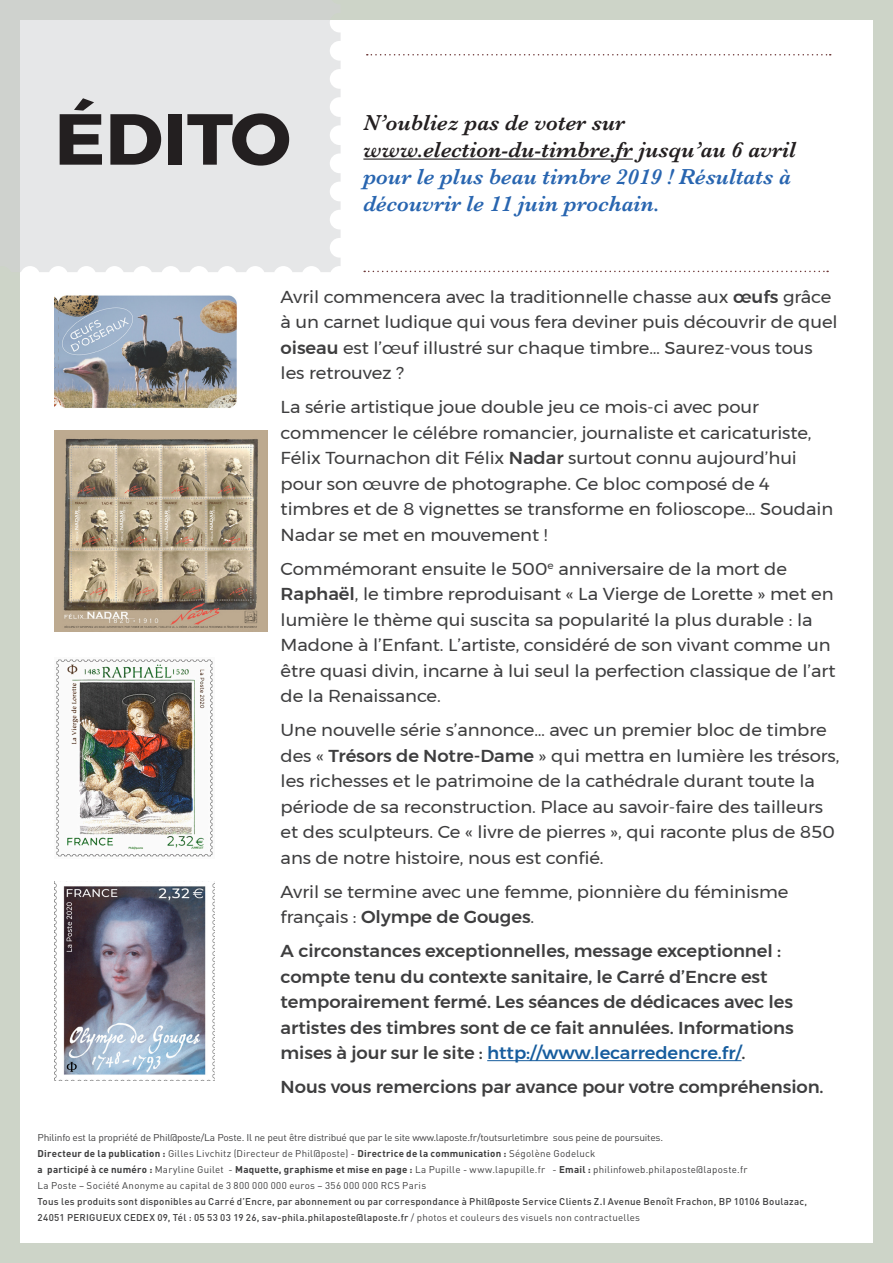
<style>
.page{position:relative;width:893px;height:1263px;background:#cdd4c8}
.page>*{position:absolute;margin:0;border:0;box-sizing:border-box;transform-origin:0 0}
.t1{font:700 72px "Montserrat";color:#231f20;scale:1.04 1}
.Chapô{font:italic 600 22.5px/27px "Baskerville";color:#231f20}
.texte_courant{font:17.25px/25.5px "Montserrat";letter-spacing:-.005em;color:#3e3e3f;scale:1.04 1}
.texte_courant-2{font:500 17.25px/25.5px "Montserrat";letter-spacing:-.005em;color:#3e3e3f;scale:1.04 1}
.t2{font:9.75px "DIN";letter-spacing:.02em;color:#3e3e3f}
.t3{font:500 9.75px "DIN";letter-spacing:.025em;color:#3e3e3f}
.t4{font:9.75px "DIN";letter-spacing:-.02em;color:#3e3e3f;scale:1.04 1}
.s1{color:#2865b0}
.s2{font-weight:500}
.s3{color:#175d9e}
.s4{font-weight:700}
.s5{font-weight:400}
</style>
<div class="page">
<div style="left:20px;top:20px;width:852px;height:1223px;background:#fff"></div>
<div style="left:20px;top:20px;width:321px;height:252px;background:#e6e7e8"></div>
<svg style="left:367px;top:54px;width:464px;height:2px"></svg>
<svg style="left:364px;top:271px;width:464px;height:1px"></svg>
<hr style="left:363px;top:159px;width:270px;height:1px;background:#231f20">
<hr style="left:487px;top:1060px;width:254px;height:1px;background:#175d9e">
<img style="left:55px;top:295px;width:182px;height:113px">
<img style="left:55px;top:431px;width:212px;height:200px">
<img style="left:56px;top:659px;width:157px;height:198px">
<img style="left:55px;top:881px;width:159px;height:199px">
<p class="t1" style="left:55px;top:81px;width:229px">ÉDITO</p>
<p class="Chapô" style="left:363px;top:109px;width:434px">N’oubliez pas de voter sur www.election-du-timbre.fr jusqu’au 6 avril <span class="s1">pour le plus beau timbre 2019 ! Résultats à découvrir le 11 juin prochain.</span></p>
<p class="texte_courant" style="left:281px;top:284px;width:537px">Avril commencera avec la traditionnelle chasse aux <span class="s2">œufs</span> grâce à un carnet ludique qui vous fera deviner puis découvrir de quel <span class="s2">oiseau</span> est l’œuf illustré sur chaque timbre… Saurez-vous tous les retrouvez ?</p>
<p class="texte_courant" style="left:281px;top:394px;width:533px">La série artistique joue double jeu ce mois-ci avec pour commencer le célébre romancier, journaliste et caricaturiste, Félix Tournachon dit Félix <span class="s2">Nadar</span> surtout connu aujourd’hui pour son œuvre de photographe. Ce bloc composé de 4 timbres et de 8 vignettes se transforme en folioscope… Soudain Nadar se met en mouvement !</p>
<p class="texte_courant" style="left:281px;top:556px;width:535px">Commémorant ensuite le 500<sup>e</sup> anniversaire de la mort de <span class="s2">Raphaël</span>, le timbre reproduisant « La Vierge de Lorette » met en lumière le thème qui suscita sa popularité la plus durable : la Madone à l’Enfant. L’artiste, considéré de son vivant comme un être quasi divin, incarne à lui seul la perfection classique de l’art de la Renaissance.</p>
<p class="texte_courant" style="left:281px;top:717px;width:539px">Une nouvelle série s’annonce… avec un premier bloc de timbre des « <span class="s2">Trésors de Notre-Dame</span> » qui mettra en lumière les trésors, les richesses et le patrimoine de la cathédrale durant toute la période de sa reconstruction. Place au savoir-faire des tailleurs et des sculpteurs. Ce « livre de pierres », qui raconte plus de 850 ans de notre histoire, nous est confié.</p>
<p class="texte_courant" style="left:281px;top:879px;width:490px">Avril se termine avec une femme, pionnière du féminisme français : <span class="s2">Olympe de Gouges</span>.</p>
<p class="texte_courant-2" style="left:281px;top:938px;width:495px">A circonstances exceptionnelles, message exceptionnel : compte tenu du contexte sanitaire, le Carré d’Encre est temporairement fermé. Les séances de dédicaces avec les artistes des timbres sont de ce fait annulées. Informations mises à jour sur le site : <span class="s3">http://www.lecarredencre.fr/</span>.</p>
<p class="texte_courant-2" style="left:281px;top:1074px;width:524px">Nous vous remercions par avance pour votre compréhension.</p>
<p class="t4" style="left:38px;top:1131px;width:603px">Philinfo est la propriété de Phil@poste/La Poste. Il ne peut être distribué que par le site www.laposte.fr/toutsurletimbre sous peine de poursuites.</p>
<p class="t2" style="left:38px;top:1147px;width:559px"><span class="s4">Directeur de la publication :</span> Gilles Livchitz (Directeur de Phil@poste) - <span class="s4">Directrice de la communication :</span> Ségolène Godeluck</p>
<p class="t2" style="left:38px;top:1163px;width:711px"><span class="s4">a participé à ce numéro :</span> Maryline Guilet - <span class="s4">Maquette, graphisme et mise en page :</span> La Pupille - www.lapupille.fr - <span class="s4">Email :</span> philinfoweb.philaposte@laposte.fr</p>
<p class="t2" style="left:38px;top:1179px;width:390px">La Poste – Société Anonyme au capital de 3 800 000 000 euros – 356 000 000 RCS Paris</p>
<p class="t3" style="left:38px;top:1195px;width:771px">Tous les produits sont disponibles au Carré d’Encre, par abonnement ou par correspondance à Phil@poste Service Clients Z.I Avenue Benoît Frachon, BP 10106 Boulazac,</p>
<p class="t3" style="left:38px;top:1211px;width:604px">24051 PERIGUEUX CEDEX 09, Tél : 05 53 03 19 26, sav-phila.philaposte@laposte.fr <span class="s5">/ photos et couleurs des visuels non contractuelles</span></p>
</div>
